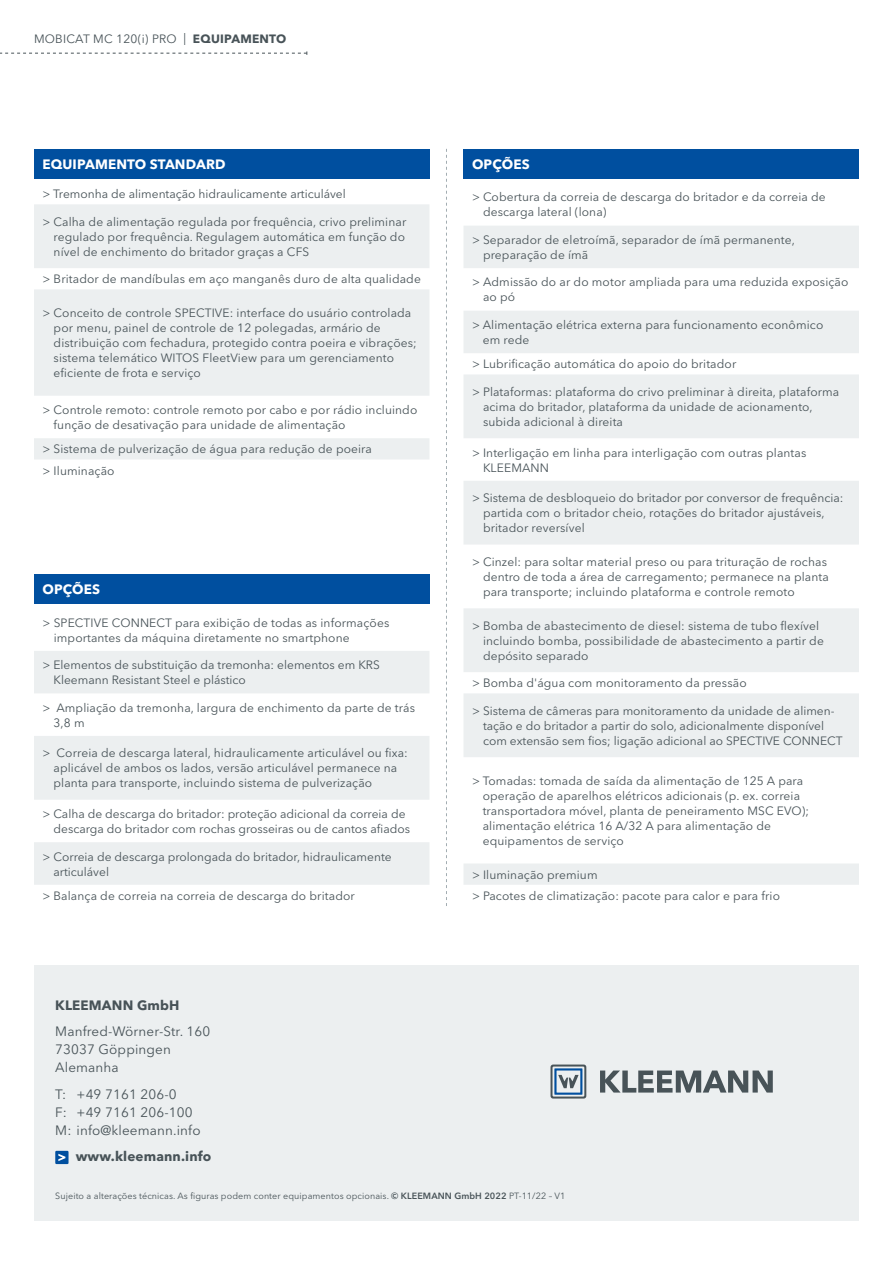
<style>
.page{position:relative;width:893px;height:1263px;background:#fff}
.page>*{position:absolute;margin:0;border:0;box-sizing:border-box;transform-origin:0 0}
.t1{font:13.5px/18px "Avenir Next LT Pro";letter-spacing:.01em;color:#485358}
.t2{font:700 13.5px "Avenir Next LT Pro";letter-spacing:.01em;color:#fff}
.t3{font:700 13.5px "Avenir Next LT Pro";letter-spacing:.01em;color:#485358}
.t4{font:12px/15px "Avenir Next LT Pro";letter-spacing:.01em;color:#485358}
.t5{font:9px "Avenir Next LT Pro";letter-spacing:.01em;color:#485358}
.s1{font-weight:700}
.s2{font-weight:600}
</style>
<div class="page">
<div style="left:34px;top:149px;width:395px;height:30px;background:#004f9f"></div>
<svg style="left:34px;top:204px;width:395px;height:255px;fill:#eceff0"></svg>
<div style="left:34px;top:574px;width:395px;height:30px;background:#004f9f"></div>
<svg style="left:34px;top:651px;width:395px;height:234px;fill:#eceff0"></svg>
<svg style="left:0;top:51px;width:307px;height:4px"></svg>
<svg style="left:446px;top:149px;width:1px;height:757px"></svg>
<div style="left:34px;top:965px;width:825px;height:255px;background:#eceff0"></div>
<svg style="left:600px;top:1070px;width:173px;height:22px"></svg>
<svg style="left:550px;top:1064px;width:36px;height:34px"></svg>
<div style="left:463px;top:149px;width:396px;height:30px;background:#004f9f"></div>
<svg style="left:464px;top:226px;width:395px;height:659px;fill:#eceff0"></svg>
<div style="left:55px;top:1151px;width:14px;height:13px;background:#004f9f"></div>
<svg style="left:58px;top:1154px;width:7px;height:7px"></svg>
<p class="t4" style="left:34px;top:31px;width:254px">MOBICAT MC 120(i) PRO | <span class="s1">EQUIPAMENTO</span></p>
<p class="t2" style="left:43px;top:156px;width:185px">EQUIPAMENTO STANDARD</p>
<p class="t4" style="left:43px;top:187px;width:305px">&gt; Tremonha de alimentação hidraulicamente articulável</p>
<p class="t4" style="left:54px;top:214px;width:354px;text-align:justify;text-indent:-11px">&gt; Calha de alimentação regulada por frequência, crivo preliminar regulado por frequência. Regulagem automática em função do nível de enchimento do britador graças a CFS</p>
<p class="t4" style="left:43px;top:272px;width:380px">&gt; Britador de mandíbulas em aço manganês duro de alta qualidade</p>
<p class="t4" style="left:54px;top:305px;width:365px;text-indent:-11px">&gt; Conceito de controle SPECTIVE: interface do usuário controlada por menu, painel de controle de 12 polegadas, armário de distribuição com fechadura, protegido contra poeira e vibrações; sistema telemático WITOS FleetView para um gerenciamento eficiente de frota e serviço</p>
<p class="t4" style="left:54px;top:402px;width:365px;text-indent:-11px">&gt; Controle remoto: controle remoto por cabo e por rádio incluindo função de desativação para unidade de alimentação</p>
<p class="t4" style="left:43px;top:439px;width:331px;line-height:21.3px">&gt; Sistema de pulverização de água para redução de poeira &gt; Iluminação</p>
<p class="t2" style="left:43px;top:581px;width:59px">OPÇÕES</p>
<p class="t4" style="left:54px;top:615px;width:337px;text-indent:-11px">&gt; SPECTIVE CONNECT para exibição de todas as informações importantes da máquina diretamente no smartphone</p>
<p class="t4" style="left:54px;top:657px;width:328px;text-indent:-11px">&gt; Elementos de substituição da tremonha: elementos em KRS<br>Kleemann Resistant Steel e plástico</p>
<p class="t4" style="left:54px;top:700px;width:363px;text-indent:-11px">&gt; Ampliação da tremonha, largura de enchimento da parte de trás<br>3,8 m</p>
<p class="t4" style="left:54px;top:746px;width:356px;text-indent:-11px">&gt; Correia de descarga lateral, hidraulicamente articulável ou fixa: aplicável de ambos os lados, versão articulável permanece na planta para transporte, incluindo sistema de pulverização</p>
<p class="t4" style="left:54px;top:806px;width:358px;text-indent:-11px">&gt; Calha de descarga do britador: proteção adicional da correia de descarga do britador com rochas grosseiras ou de cantos afiados</p>
<p class="t4" style="left:54px;top:849px;width:340px;text-indent:-11px">&gt; Correia de descarga prolongada do britador, hidraulicamente articulável</p>
<p class="t4" style="left:43px;top:888px;width:314px">&gt; Balança de correia na correia de descarga do britador</p>
<p class="t2" style="left:472px;top:156px;width:59px">OPÇÕES</p>
<p class="t4" style="left:483px;top:190px;width:344px;text-indent:-11px">&gt; Cobertura da correia de descarga do britador e da correia de descarga lateral (lona)</p>
<p class="t4" style="left:483px;top:232px;width:313px;text-indent:-11px">&gt; Separador de eletroímã, separador de ímã permanente, preparação de ímã</p>
<p class="t4" style="left:483px;top:275px;width:367px;text-indent:-11px">&gt; Admissão do ar do motor ampliada para uma reduzida exposição ao pó</p>
<p class="t4" style="left:483px;top:317px;width:342px;text-indent:-11px">&gt; Alimentação elétrica externa para funcionamento econômico em rede</p>
<p class="t4" style="left:472px;top:357px;width:266px">&gt; Lubrificação automática do apoio do britador</p>
<p class="t4" style="left:483px;top:384px;width:358px;text-indent:-11px">&gt; Plataformas: plataforma do crivo preliminar à direita, plataforma acima do britador, plataforma da unidade de acionamento, subida adicional à direita</p>
<p class="t4" style="left:483px;top:445px;width:325px;text-indent:-11px">&gt; Interligação em linha para interligação com outras plantas<br>KLEEMANN</p>
<p class="t4" style="left:483px;top:490px;width:362px;text-indent:-11px">&gt; Sistema de desbloqueio do britador por conversor de frequência: partida com o britador cheio, rotações do britador ajustáveis, britador reversível</p>
<p class="t4" style="left:483px;top:554px;width:347px;text-indent:-11px">&gt; Cinzel: para soltar material preso ou para trituração de rochas dentro de toda a área de carregamento; permanece na planta para transporte; incluindo plataforma e controle remoto</p>
<p class="t4" style="left:483px;top:618px;width:342px;text-indent:-11px">&gt; Bomba de abastecimento de diesel: sistema de tubo flexível incluindo bomba, possibilidade de abastecimento a partir de depósito separado</p>
<p class="t4" style="left:472px;top:676px;width:276px">&gt; Bomba d'água com monitoramento da pressão</p>
<p class="t4" style="left:483px;top:703px;width:361px;text-indent:-11px">&gt; Sistema de câmeras para monitoramento da unidade de alimen&shy;tação e do britador a partir do solo, adicionalmente disponível com extensão sem fios; ligação adicional ao SPECTIVE CONNECT</p>
<p class="t4" style="left:483px;top:773px;width:328px;text-indent:-11px">&gt; Tomadas: tomada de saída da alimentação de 125 A para operação de aparelhos elétricos adicionais (p. ex. correia transportadora móvel, planta de peneiramento MSC EVO); alimentação elétrica 16 A/32 A para alimentação de equipamentos de serviço</p>
<p class="t4" style="left:472px;top:864px;width:309px;line-height:21.3px">&gt; Iluminação premium<br>&gt; Pacotes de climatização: pacote para calor e para frio</p>
<p class="t3" style="left:55px;top:996px;width:126px">KLEEMANN GmbH</p>
<p class="t1" style="left:55px;top:1022px;width:157px">Manfred-Wörner-Str. 160<br>73037 Göppingen<br>Alemanha</p>
<p class="t1" style="left:55px;top:1085px;width:147px">T: +49 7161 206-0<br>F: +49 7161 206-100<br>M: info@kleemann.info</p>
<p class="t3" style="left:76px;top:1148px;width:137px">www.kleemann.info</p>
<p class="t5" style="left:55px;top:1191px;width:512px">Sujeito a alterações técnicas. As figuras podem conter equipamentos opcionais. <span class="s2">© KLEEMANN GmbH 2022</span> PT-11/22 – V1</p>
</div>
